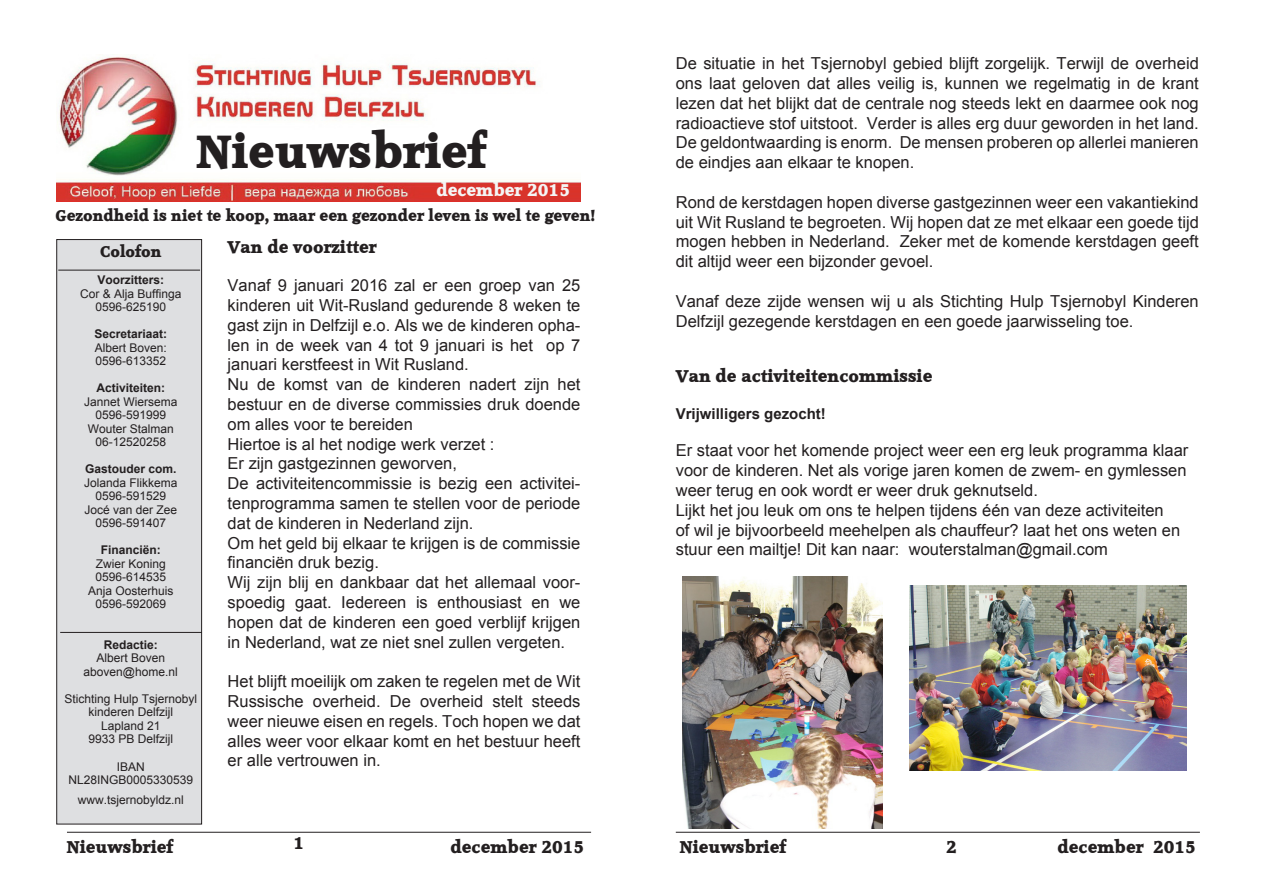
<style>
.page{position:relative;width:1263px;height:893px;background:#fff}
.page>*{position:absolute;margin:0;border:0;box-sizing:border-box;transform-origin:0 0}
.t1{font:45px "Accord Heavy SF Bold";color:#231f20}
.Koptekst{font:16.5px/19.8px "Arial";color:#231f20;text-align:justify}
.Koptekst-2{font:16.5px "Accord Heavy SF Bold";color:#231f20}
.Koptekst-3{font:16.5px "Accord Heavy SF Bold";color:#f4f5f5}
.t2{font:15px "Accord Heavy SF Bold";color:#231f20}
.Koptekst-4{font:700 15px "Arial";color:#231f20}
.t3{font:12px "Arial";color:#231f20}
.t4{font:700 12px "Arial";color:#231f20}
</style>
<div class="page">
<hr style="left:67px;top:832px;width:524px;height:1px;background:#231f20">
<hr style="left:676px;top:832px;width:524px;height:1px;background:#231f20">
<div style="left:57px;top:240px;width:145px;height:584px;background:#dedfe1"></div>
<div style="left:56px;top:239px;width:146px;height:585px;border:1px solid #231f20"></div>
<hr style="left:60px;top:632px;width:142px;height:1px;background:#231f20">
<hr style="left:58px;top:270px;width:142px;height:1px;background:#231f20">
<img style="left:56px;top:56px;width:524px;height:145px">
<img style="left:682px;top:576px;width:201px;height:253px">
<img style="left:910px;top:586px;width:276px;height:184px">
<p class="t1" style="left:196px;top:124px;width:291px">Nieuwsbrief</p>
<p class="Koptekst-3" style="left:436px;top:180px;width:135px">december 2015</p>
<p class="t2" style="left:56px;top:206px;width:541px">Gezondheid is niet te koop, maar een gezonder leven is wel te geven!</p>
<p class="t2" style="left:100px;top:243px;width:63px">Colofon</p>
<p class="t4" style="left:97px;top:272px;width:68px">Voorzitters:</p>
<p class="t3" style="left:80px;top:285px;width:103px">Cor &amp; Alja Buffinga</p>
<p class="t3" style="left:95px;top:299px;width:72px">0596-625190</p>
<p class="t4" style="left:94px;top:326px;width:74px">Secretariaat:</p>
<p class="t3" style="left:95px;top:339px;width:74px">Albert Boven:</p>
<p class="t3" style="left:95px;top:353px;width:72px">0596-613352</p>
<p class="t4" style="left:96px;top:380px;width:70px">Activiteiten:</p>
<p class="t3" style="left:84px;top:393px;width:95px">Jannet Wiersema</p>
<p class="t3" style="left:95px;top:407px;width:72px">0596-591999</p>
<p class="t3" style="left:88px;top:420px;width:88px">Wouter Stalman</p>
<p class="t3" style="left:95px;top:434px;width:72px">06-12520258</p>
<p class="t4" style="left:85px;top:461px;width:93px">Gastouder com.</p>
<p class="t3" style="left:84px;top:474px;width:95px">Jolanda Flikkema</p>
<p class="t3" style="left:95px;top:488px;width:72px">0596-591529</p>
<p class="t3" style="left:84px;top:501px;width:94px">Jocé van der Zee</p>
<p class="t3" style="left:95px;top:515px;width:72px">0596-591407</p>
<p class="t4" style="left:101px;top:542px;width:62px">Financiën:</p>
<p class="t3" style="left:96px;top:555px;width:72px">Zwier Koning</p>
<p class="t3" style="left:95px;top:569px;width:72px">0596-614535</p>
<p class="t3" style="left:88px;top:582px;width:87px">Anja Oosterhuis</p>
<p class="t3" style="left:95px;top:596px;width:72px">0596-592069</p>
<p class="t4" style="left:104px;top:636px;width:56px">Redactie:</p>
<p class="t3" style="left:96px;top:650px;width:70px">Albert Boven</p>
<p class="t3" style="left:84px;top:663px;width:96px">aboven@home.nl</p>
<p class="t3" style="left:64px;top:690px;width:134px">Stichting Hulp Tsjernobyl</p>
<p class="t3" style="left:88px;top:704px;width:86px">kinderen Delfzijl</p>
<p class="t3" style="left:101px;top:717px;width:61px">Lapland 21</p>
<p class="t3" style="left:88px;top:731px;width:86px">9933 PB Delfzijl</p>
<p class="t3" style="left:117px;top:758px;width:30px">IBAN</p>
<p class="t3" style="left:68px;top:771px;width:126px">NL28INGB0005330539</p>
<p class="t3" style="left:78px;top:791px;width:108px">www.tsjernobyldz.nl</p>
<p class="Koptekst-2" style="left:228px;top:237px;width:151px">Van de voorzitter</p>
<p class="Koptekst" style="left:228px;top:275px;width:354px">Vanaf 9 januari 2016 zal er een groep van 25 kinderen uit Wit-Rusland gedurende 8 weken te gast zijn in Delfzijl e.o. Als we de kinderen opha&shy;len in de week van 4 tot 9 januari is het op 7 januari kerstfeest in Wit Rusland.</p>
<p class="Koptekst" style="left:228px;top:374px;width:354px">Nu de komst van de kinderen nadert zijn het bestuur en de diverse commissies druk doende om alles voor te bereiden</p>
<p class="Koptekst" style="left:228px;top:434px;width:268px">Hiertoe is al het nodige werk verzet :</p>
<p class="Koptekst" style="left:228px;top:454px;width:231px">Er zijn gastgezinnen geworven,</p>
<p class="Koptekst" style="left:228px;top:473px;width:354px">De activiteitencommissie is bezig een activitei&shy;tenprogramma samen te stellen voor de periode dat de kinderen in Nederland zijn.</p>
<p class="Koptekst" style="left:228px;top:533px;width:354px">Om het geld bij elkaar te krijgen is de commissie financiën druk bezig.</p>
<p class="Koptekst" style="left:228px;top:572px;width:354px">Wij zijn blij en dankbaar dat het allemaal voor&shy;spoedig gaat. Iedereen is enthousiast en we hopen dat de kinderen een goed verblijf krijgen in Nederland, wat ze niet snel zullen vergeten.</p>
<p class="Koptekst" style="left:228px;top:671px;width:354px">Het blijft moeilijk om zaken te regelen met de Wit Russische overheid. De overheid stelt steeds weer nieuwe eisen en regels. Toch hopen we dat alles weer voor elkaar komt en het bestuur heeft er alle vertrouwen in.</p>
<p class="Koptekst" style="left:676px;top:53px;width:524px">De situatie in het Tsjernobyl gebied blijft zorgelijk. Terwijl de overheid ons laat geloven dat alles veilig is, kunnen we regelmatig in de krant lezen dat het blijkt dat de centrale nog steeds lekt en daarmee ook nog radioactieve stof uitstoot. Verder is alles erg duur geworden in het land.<br>De geldontwaarding is enorm. De mensen proberen op allerlei manieren de eindjes aan elkaar te knopen.</p>
<p class="Koptekst" style="left:676px;top:192px;width:524px">Rond de kerstdagen hopen diverse gastgezinnen weer een vakantiekind uit Wit Rusland te begroeten. Wij hopen dat ze met elkaar een goede tijd mogen hebben in Nederland. Zeker met de komende kerstdagen geeft dit altijd weer een bijzonder gevoel.</p>
<p class="Koptekst" style="left:676px;top:291px;width:524px">Vanaf deze zijde wensen wij u als Stichting Hulp Tsjernobyl Kinderen<br>Delfzijl gezegende kerstdagen en een goede jaarwisseling toe.</p>
<p class="Koptekst-2" style="left:676px;top:366px;width:258px">Van de activiteitencommissie</p>
<p class="Koptekst-4" style="left:676px;top:403px;width:152px">Vrijwilligers gezocht!</p>
<p class="Koptekst" style="left:676px;top:440px;width:514px">Er staat voor het komende project weer een erg leuk programma klaar voor de kinderen. Net als vorige jaren komen de zwem- en gymlessen weer terug en ook wordt er weer druk geknutseld.</p>
<p class="Koptekst" style="left:676px;top:500px;width:506px;text-align:left">Lijkt het jou leuk om ons te helpen tijdens één van deze activiteiten of wil je bijvoorbeeld meehelpen als chauffeur? laat het ons weten en stuur een mailtje! Dit kan naar: wouterstalman@gmail.com</p>
<p class="Koptekst-2" style="left:293px;top:833px;width:12px">1</p>
<p class="Koptekst-2" style="left:1057px;top:837px;width:140px">december 2015</p>
<p class="Koptekst-2" style="left:67px;top:837px;width:108px">Nieuwsbrief</p>
<p class="Koptekst-2" style="left:451px;top:837px;width:135px">december 2015</p>
<p class="Koptekst-2" style="left:680px;top:837px;width:108px">Nieuwsbrief</p>
<p class="Koptekst-2" style="left:946px;top:837px;width:12px">2</p>
</div>
